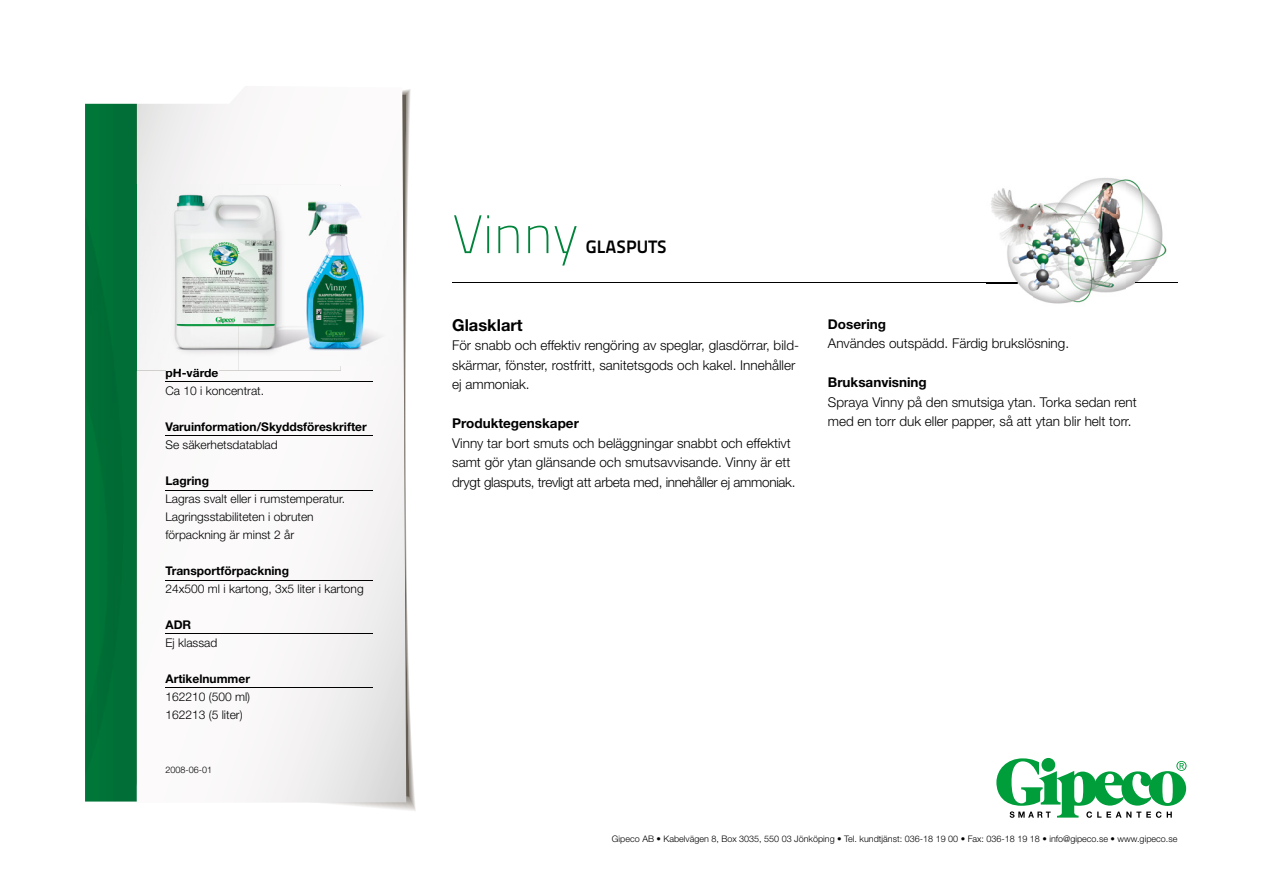
<style>
.page{position:relative;width:1263px;height:893px;background:#fff}
.page>*{position:absolute;margin:0;border:0;box-sizing:border-box;transform-origin:0 0}
.t1{font:700 54px "Titillium Text 14 L";letter-spacing:-.02em;color:#00843b}
.t2{font:18px "Titillium Text 14 L 800 wt";color:#000}
.t3{font:700 16.5px "Helvetica Neue LT Std";color:#000}
.t4{font:300 13.5px/19.5px "Helvetica Neue LT Std";color:#000}
.t5{font:700 13.5px "Helvetica Neue LT Std";color:#000}
.t6{font:300 12px/18px "Helvetica Neue LT Std";color:#000}
.t7{font:700 12px "Helvetica Neue LT Std";color:#000}
.t8{font:300 9px "Helvetica Neue LT Std";color:#000}
</style>
<div class="page">
<svg style="left:131px;top:90px;width:275px;height:713px"></svg>
<img style="left:85px;top:104px;width:52px;height:697px">
<hr style="left:165px;top:382px;width:208px;height:1px;background:#000">
<hr style="left:165px;top:436px;width:208px;height:1px;background:#000">
<hr style="left:165px;top:490px;width:208px;height:1px;background:#000">
<hr style="left:165px;top:580px;width:208px;height:1px;background:#000">
<hr style="left:165px;top:633px;width:208px;height:1px;background:#000">
<hr style="left:165px;top:688px;width:208px;height:1px;background:#000">
<hr style="left:452px;top:283px;width:565px;height:1px;background:#000">
<svg style="left:85px;top:90px;width:178px;height:14px"></svg>
<img style="left:137px;top:185px;width:262px;height:46px">
<img style="left:137px;top:231px;width:102px;height:140px">
<img style="left:239px;top:231px;width:44px;height:93px">
<img style="left:239px;top:324px;width:102px;height:47px">
<div style="left:114px;top:185px;width:23px;height:186px;background:#006e36"></div>
<img style="left:166px;top:369px;width:52px;height:2px">
<img style="left:341px;top:231px;width:58px;height:134px">
<img style="left:283px;top:186px;width:58px;height:179px">
<img style="left:986px;top:178px;width:188px;height:126px">
<img style="left:986px;top:283px;width:31px;height:1px">
<svg style="left:996px;top:758px;width:190px;height:60px"></svg>
<hr style="left:1136px;top:283px;width:42px;height:1px;background:#000">
<p class="t7" style="left:165px;top:366px;width:54px">pH-värde</p>
<p class="t6" style="left:165px;top:382px;width:100px">Ca 10 i koncentrat.</p>
<p class="t7" style="left:165px;top:420px;width:203px">Varuinformation/Skyddsföreskrifter</p>
<p class="t6" style="left:165px;top:436px;width:114px">Se säkerhetsdatablad</p>
<p class="t7" style="left:165px;top:474px;width:45px">Lagring</p>
<p class="t6" style="left:165px;top:490px;width:181px">Lagras svalt eller i rumstemperatur.<br>Lagringsstabiliteten i obruten förpackning är minst 2 år</p>
<p class="t7" style="left:165px;top:564px;width:125px">Transportförpackning</p>
<p class="t6" style="left:165px;top:580px;width:200px">24x500 ml i kartong, 3x5 liter i kartong</p>
<p class="t7" style="left:165px;top:618px;width:27px">ADR</p>
<p class="t6" style="left:165px;top:634px;width:53px">Ej klassad</p>
<p class="t7" style="left:165px;top:672px;width:86px">Artikelnummer</p>
<p class="t6" style="left:165px;top:688px;width:86px">162210 (500 ml)<br>162213 (5 liter)</p>
<p class="t8" style="left:165px;top:764px;width:48px">2008-06-01</p>
<h1 class="t1" style="left:452px;top:202px;width:128px">Vinny</h1>
<h2 class="t2" style="left:586px;top:236px;width:82px">GLASPUTS</h2>
<p class="t3" style="left:452px;top:315px;width:72px">Glasklart</p>
<p class="t4" style="left:452px;top:335px;width:348px">För snabb och effektiv rengöring av speglar, glasdörrar, bild&shy;skärmar, fönster, rostfritt, sanitetsgods och kakel. Innehåller ej ammoniak.</p>
<p class="t5" style="left:452px;top:415px;width:128px">Produktegenskaper</p>
<p class="t4" style="left:452px;top:433px;width:345px">Vinny tar bort smuts och beläggningar snabbt och effektivt samt gör ytan glänsande och smutsavvisande. Vinny är ett drygt glasputs, trevligt att arbeta med, innehåller ej ammoniak.</p>
<p class="t5" style="left:828px;top:315px;width:60px">Dosering</p>
<p class="t4" style="left:828px;top:333px;width:243px">Användes outspädd. Färdig brukslösning.</p>
<p class="t5" style="left:828px;top:374px;width:101px">Bruksanvisning</p>
<p class="t4" style="left:828px;top:392px;width:310px">Spraya Vinny på den smutsiga ytan. Torka sedan rent med en torr duk eller papper, så att ytan blir helt torr.</p>
<p class="t8" style="left:612px;top:833px;width:567px">Gipeco AB • Kabelvägen 8, Box 3035, 550 03 Jönköping • Tel. kundtjänst: 036-18 19 00 • Fax: 036-18 19 18 • info@gipeco.se • www.gipeco.se</p>
</div>
